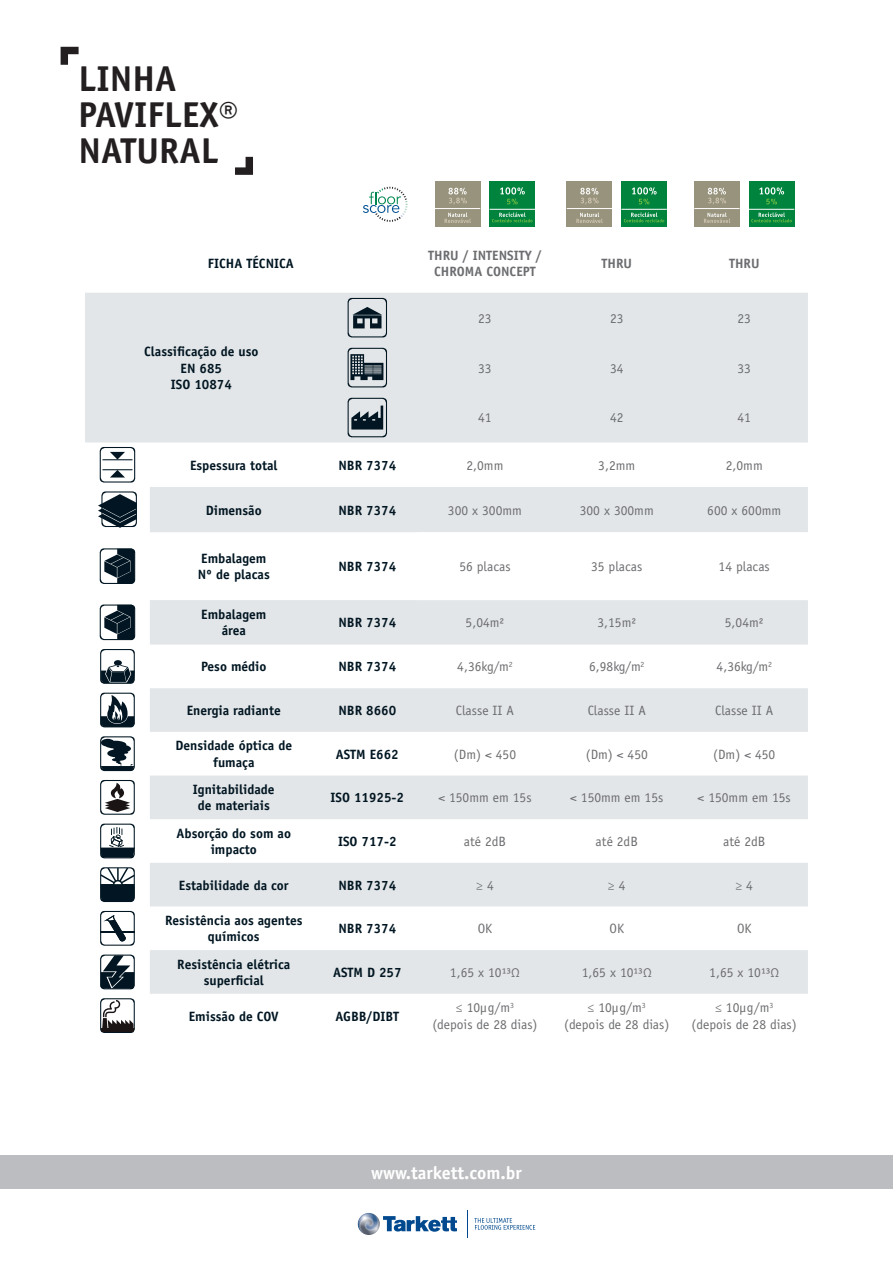
<style>
.page{position:relative;width:893px;height:1263px;background:#fff}
.page>*{position:absolute;margin:0;border:0;box-sizing:border-box;transform-origin:0 0}
.t1{font:700 36px/36px "Officina Sans Std";color:#231f20}
.t2{font:700 18px "Officina Sans Std";color:#fff}
.t3{font:700 13.5px/16.2px "Officina Sans Std";color:#011622;text-align:center}
.t4{font:13.5px "Officina Sans Std";color:#6c6d70}
.t5{font:700 13.5px/16.2px "Officina Sans Std";color:#6c6d70;text-align:center}
</style>
<div class="page">
<svg style="left:235px;top:157px;width:18px;height:18px"></svg>
<svg style="left:61px;top:47px;width:18px;height:18px"></svg>
<svg style="left:383px;top:1216px;width:74px;height:16px"></svg>
<svg style="left:474px;top:1218px;width:61px;height:12px"></svg>
<img style="left:358px;top:1213px;width:22px;height:22px;border-radius:11px">
<svg style="left:467px;top:1210px;width:1px;height:28px"></svg>
<div style="left:0;top:1155px;width:893px;height:34px;background:#bcbdc0"></div>
<svg style="left:85px;top:293px;width:723px;height:701px;fill:#e3e6e8"></svg>
<svg style="left:417px;top:532px;width:391px;height:68px"></svg>
<svg style="left:363px;top:187px;width:45px;height:35px"></svg>
<div style="left:435px;top:182px;width:45px;height:45px;background:#97937c"></div>
<hr style="left:435px;top:208px;width:45px;height:1px;background:#fff">
<svg style="left:445px;top:212px;width:26px;height:11px"></svg>
<svg style="left:448px;top:188px;width:19px;height:16px"></svg>
<div style="left:490px;top:182px;width:45px;height:45px;background:#00843d"></div>
<hr style="left:490px;top:209px;width:45px;height:1px;background:#fff">
<svg style="left:500px;top:187px;width:25px;height:17px"></svg>
<svg style="left:492px;top:212px;width:40px;height:10px"></svg>
<div style="left:567px;top:182px;width:45px;height:45px;background:#97937c"></div>
<hr style="left:567px;top:208px;width:45px;height:1px;background:#fff">
<svg style="left:576px;top:212px;width:27px;height:11px"></svg>
<svg style="left:580px;top:188px;width:19px;height:16px"></svg>
<div style="left:621px;top:182px;width:46px;height:45px;background:#00843d"></div>
<hr style="left:621px;top:209px;width:46px;height:1px;background:#fff">
<svg style="left:632px;top:187px;width:25px;height:17px"></svg>
<svg style="left:624px;top:212px;width:40px;height:10px"></svg>
<div style="left:694px;top:182px;width:46px;height:45px;background:#97937c"></div>
<hr style="left:694px;top:208px;width:45px;height:1px;background:#fff">
<svg style="left:704px;top:212px;width:26px;height:11px"></svg>
<svg style="left:708px;top:188px;width:18px;height:16px"></svg>
<div style="left:749px;top:182px;width:45px;height:45px;background:#00843d"></div>
<hr style="left:749px;top:209px;width:45px;height:1px;background:#fff">
<svg style="left:759px;top:187px;width:25px;height:17px"></svg>
<svg style="left:751px;top:212px;width:41px;height:10px"></svg>
<svg style="left:348px;top:298px;width:39px;height:39px;background:#969fa4"></svg>
<svg style="left:348px;top:348px;width:39px;height:39px;background:#869197"></svg>
<svg style="left:348px;top:398px;width:39px;height:39px;background:#879298"></svg>
<svg style="left:100px;top:447px;width:35px;height:35px"></svg>
<hr style="left:102px;top:469px;width:30px;height:1px;background:#011622">
<hr style="left:102px;top:459px;width:30px;height:1px;background:#011622">
<svg style="left:98px;top:491px;width:39px;height:37px"></svg>
<svg style="left:100px;top:548px;width:35px;height:36px"></svg>
<svg style="left:100px;top:604px;width:35px;height:36px"></svg>
<svg style="left:100px;top:649px;width:35px;height:35px"></svg>
<svg style="left:100px;top:693px;width:35px;height:34px"></svg>
<svg style="left:100px;top:736px;width:35px;height:35px"></svg>
<svg style="left:100px;top:780px;width:35px;height:35px"></svg>
<svg style="left:100px;top:824px;width:35px;height:34px"></svg>
<svg style="left:100px;top:867px;width:35px;height:35px"></svg>
<svg style="left:100px;top:911px;width:35px;height:35px"></svg>
<hr style="left:100px;top:931px;width:35px;height:1px;background:#011622">
<svg style="left:100px;top:954px;width:35px;height:35px"></svg>
<svg style="left:100px;top:998px;width:35px;height:35px"></svg>
<p class="t1" style="left:79px;top:60px;width:100px">LINHA</p>
<p class="t1" style="left:79px;top:96px;width:162px">PAVIFLEX®<br>NATURAL</p>
<p class="t3" style="left:208px;top:255px;width:87px">FICHA TÉCNICA</p>
<p class="t5" style="left:428px;top:247px;width:115px">THRU / INTENSITY /<br>CHROMA CONCEPT</p>
<p class="t5" style="left:601px;top:255px;width:32px">THRU</p>
<p class="t5" style="left:729px;top:255px;width:32px">THRU</p>
<p class="t3" style="left:144px;top:343px;width:116px">Classificação de uso</p>
<p class="t3" style="left:181px;top:360px;width:43px">EN 685</p>
<p class="t3" style="left:171px;top:376px;width:63px">ISO 10874</p>
<p class="t4" style="left:478px;top:310px;width:15px">23</p>
<p class="t4" style="left:610px;top:310px;width:15px">23</p>
<p class="t4" style="left:737px;top:310px;width:15px">23</p>
<p class="t4" style="left:478px;top:360px;width:15px">33</p>
<p class="t4" style="left:610px;top:360px;width:15px">34</p>
<p class="t4" style="left:737px;top:360px;width:15px">33</p>
<p class="t4" style="left:478px;top:410px;width:15px">41</p>
<p class="t4" style="left:610px;top:410px;width:15px">42</p>
<p class="t4" style="left:737px;top:410px;width:15px">41</p>
<p class="t3" style="left:190px;top:457px;width:89px">Espessura total</p>
<p class="t3" style="left:338px;top:457px;width:59px">NBR 7374</p>
<p class="t4" style="left:466px;top:457px;width:38px">2,0mm</p>
<p class="t4" style="left:598px;top:457px;width:38px">3,2mm</p>
<p class="t4" style="left:726px;top:457px;width:38px">2,0mm</p>
<p class="t3" style="left:206px;top:502px;width:58px">Dimensão</p>
<p class="t3" style="left:338px;top:502px;width:59px">NBR 7374</p>
<p class="t4" style="left:448px;top:502px;width:75px">300 x 300mm</p>
<p class="t4" style="left:580px;top:502px;width:75px">300 x 300mm</p>
<p class="t4" style="left:707px;top:502px;width:75px">600 x 600mm</p>
<p class="t3" style="left:201px;top:550px;width:67px">Embalagem</p>
<p class="t3" style="left:198px;top:566px;width:73px">Nº de placas</p>
<p class="t3" style="left:338px;top:558px;width:59px">NBR 7374</p>
<p class="t4" style="left:459px;top:559px;width:53px">56 placas</p>
<p class="t4" style="left:591px;top:559px;width:53px">35 placas</p>
<p class="t4" style="left:719px;top:559px;width:53px">14 placas</p>
<p class="t3" style="left:201px;top:606px;width:67px">Embalagem</p>
<p class="t3" style="left:222px;top:622px;width:26px">área</p>
<p class="t3" style="left:338px;top:614px;width:59px">NBR 7374</p>
<p class="t4" style="left:466px;top:615px;width:40px">5,04m²</p>
<p class="t4" style="left:597px;top:615px;width:40px">3,15m²</p>
<p class="t4" style="left:725px;top:615px;width:40px">5,04m²</p>
<p class="t3" style="left:201px;top:658px;width:67px">Peso médio</p>
<p class="t3" style="left:338px;top:658px;width:59px">NBR 7374</p>
<p class="t4" style="left:457px;top:659px;width:57px">4,36kg/m<sup>2</sup></p>
<p class="t4" style="left:589px;top:659px;width:57px">6,98kg/m<sup>2</sup></p>
<p class="t4" style="left:717px;top:659px;width:57px">4,36kg/m<sup>2</sup></p>
<p class="t3" style="left:187px;top:702px;width:96px">Energia radiante</p>
<p class="t3" style="left:338px;top:702px;width:59px">NBR 8660</p>
<p class="t4" style="left:456px;top:702px;width:60px">Classe II A</p>
<p class="t4" style="left:588px;top:702px;width:60px">Classe II A</p>
<p class="t4" style="left:715px;top:702px;width:60px">Classe II A</p>
<p class="t3" style="left:175px;top:738px;width:118px">Densidade óptica de fumaça</p>
<p class="t3" style="left:336px;top:746px;width:65px">ASTM E662</p>
<p class="t4" style="left:454px;top:746px;width:64px">(Dm) &lt; 450</p>
<p class="t4" style="left:586px;top:746px;width:64px">(Dm) &lt; 450</p>
<p class="t4" style="left:713px;top:746px;width:64px">(Dm) &lt; 450</p>
<p class="t3" style="left:193px;top:781px;width:83px">Ignitabilidade</p>
<p class="t3" style="left:198px;top:797px;width:73px">de materiais</p>
<p class="t3" style="left:331px;top:789px;width:75px">ISO 11925-2</p>
<p class="t4" style="left:438px;top:790px;width:95px">&lt; 150mm em 15s</p>
<p class="t4" style="left:570px;top:790px;width:95px">&lt; 150mm em 15s</p>
<p class="t4" style="left:698px;top:790px;width:95px">&lt; 150mm em 15s</p>
<p class="t3" style="left:177px;top:825px;width:116px">Absorção do som ao impacto</p>
<p class="t3" style="left:338px;top:833px;width:60px">ISO 717-2</p>
<p class="t4" style="left:464px;top:833px;width:44px">até 2dB</p>
<p class="t4" style="left:596px;top:833px;width:44px">até 2dB</p>
<p class="t4" style="left:723px;top:833px;width:44px">até 2dB</p>
<p class="t3" style="left:179px;top:877px;width:111px">Estabilidade da cor</p>
<p class="t3" style="left:338px;top:877px;width:59px">NBR 7374</p>
<p class="t4" style="left:476px;top:877px;width:19px">≥ 4</p>
<p class="t4" style="left:608px;top:877px;width:19px">≥ 4</p>
<p class="t4" style="left:735px;top:877px;width:19px">≥ 4</p>
<p class="t3" style="left:165px;top:912px;width:139px">Resistência aos agentes químicos</p>
<p class="t3" style="left:338px;top:920px;width:59px">NBR 7374</p>
<p class="t4" style="left:478px;top:921px;width:16px">OK</p>
<p class="t4" style="left:609px;top:921px;width:16px">OK</p>
<p class="t4" style="left:737px;top:921px;width:16px">OK</p>
<p class="t3" style="left:177px;top:956px;width:115px">Resistência elétrica superficial</p>
<p class="t3" style="left:333px;top:964px;width:70px">ASTM D 257</p>
<p class="t4" style="left:450px;top:964px;width:71px">1,65 x 10¹³Ω</p>
<p class="t4" style="left:582px;top:964px;width:71px">1,65 x 10¹³Ω</p>
<p class="t4" style="left:709px;top:964px;width:71px">1,65 x 10¹³Ω</p>
<p class="t3" style="left:189px;top:1008px;width:92px">Emissão de COV</p>
<p class="t3" style="left:336px;top:1008px;width:65px">AGBB/DIBT</p>
<p class="t4" style="left:456px;top:1000px;width:60px">≤ 10μg/m<sup>3</sup></p>
<p class="t4" style="left:432px;top:1016px;width:107px">(depois de 28 dias)</p>
<p class="t4" style="left:588px;top:1000px;width:60px">≤ 10μg/m<sup>3</sup></p>
<p class="t4" style="left:564px;top:1016px;width:107px">(depois de 28 dias)</p>
<p class="t4" style="left:715px;top:1000px;width:60px">≤ 10μg/m<sup>3</sup></p>
<p class="t4" style="left:692px;top:1016px;width:107px">(depois de 28 dias)</p>
<p class="t2" style="left:371px;top:1161px;width:152px">www.tarkett.com.br</p>
</div>
